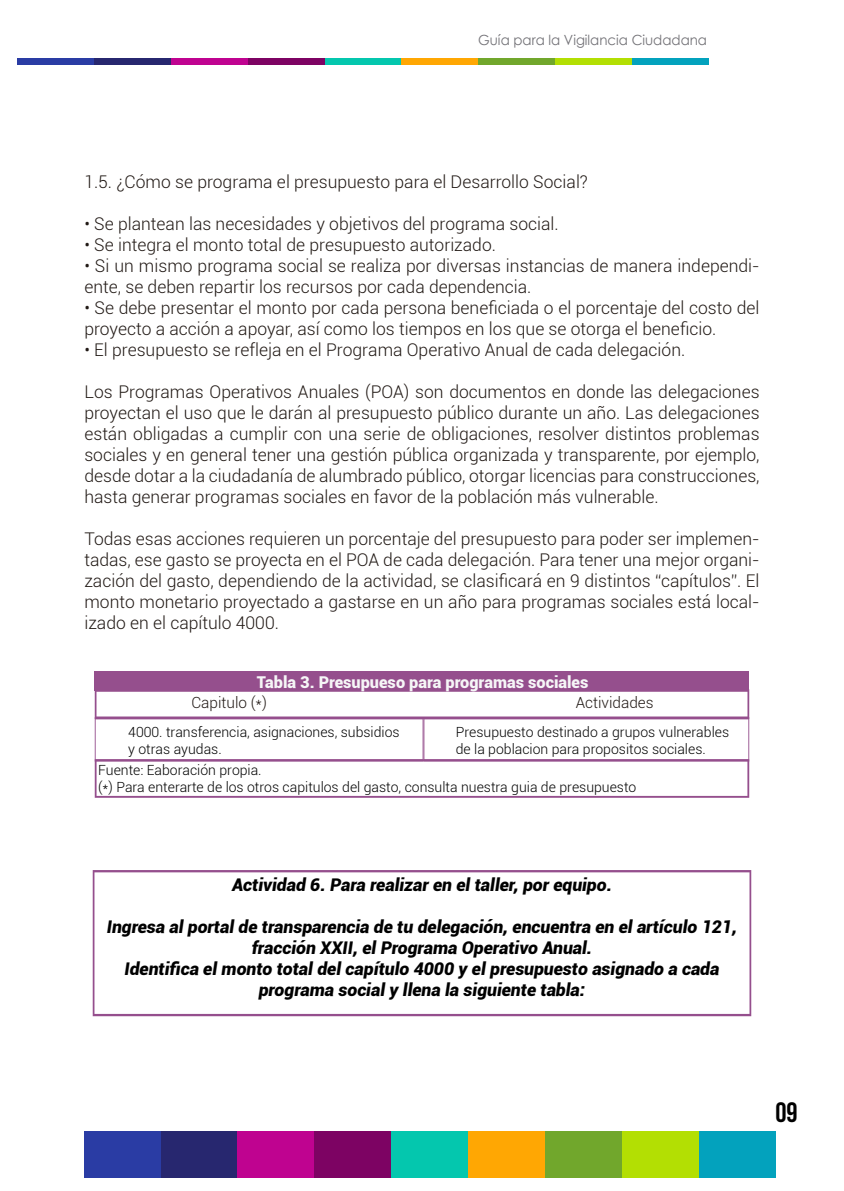
<style>
.page{position:relative;width:844px;height:1191px;background:#fff}
.page>*{position:absolute;margin:0;border:0;box-sizing:border-box;transform-origin:0 0}
.t1{font:28px "Bebas Neue";color:#000}
.t2{font:300 17.5px/21px "Roboto";color:#211915}
.t3{font:italic 900 17.5px/21px "Roboto";color:#000;text-align:center}
.t4{font:900 16.28px "Roboto";color:#f6f6f7}
.t5{font:300 15.4px "Roboto";color:#211915}
.t6{font:300 14px/16.8px "Roboto";color:#000}
.t7{font:14px "Century Gothic";color:#727176;scale:.95 1}
</style>
<div class="page">
<div style="left:84px;top:1131px;width:77px;height:46px;background:#2a3ca4"></div>
<div style="left:161px;top:1131px;width:76px;height:46px;background:#27276f"></div>
<div style="left:237px;top:1131px;width:77px;height:46px;background:#bf0390"></div>
<div style="left:314px;top:1131px;width:77px;height:46px;background:#7d0363"></div>
<div style="left:391px;top:1131px;width:77px;height:46px;background:#04c7ae"></div>
<div style="left:698px;top:1131px;width:77px;height:46px;background:#03a2bd"></div>
<div style="left:621px;top:1131px;width:77px;height:46px;background:#b3df03"></div>
<div style="left:544px;top:1131px;width:77px;height:46px;background:#71a72c"></div>
<div style="left:468px;top:1131px;width:76px;height:46px;background:#ffa703"></div>
<div style="left:17px;top:58px;width:77px;height:7px;background:#2a3ca4"></div>
<div style="left:94px;top:58px;width:77px;height:7px;background:#27276f"></div>
<div style="left:171px;top:58px;width:77px;height:7px;background:#bf0390"></div>
<div style="left:248px;top:58px;width:76px;height:7px;background:#7d0363"></div>
<div style="left:324px;top:58px;width:77px;height:7px;background:#04c7ae"></div>
<div style="left:631px;top:58px;width:77px;height:7px;background:#03a2bd"></div>
<div style="left:555px;top:58px;width:76px;height:7px;background:#b3df03"></div>
<div style="left:478px;top:58px;width:77px;height:7px;background:#71a72c"></div>
<div style="left:401px;top:58px;width:77px;height:7px;background:#ffa703"></div>
<svg style="left:93px;top:870px;width:658px;height:146px"></svg>
<div style="left:95px;top:672px;width:654px;height:19px;background:#954f8d"></div>
<svg style="left:95px;top:691px;width:654px;height:106px"></svg>
<p class="t7" style="left:478px;top:31px;width:242px">Guía para la Vigilancia Ciudadana</p>
<p class="t2" style="left:84px;top:171px;width:505px">1.5. ¿Cómo se programa el presupuesto para el Desarrollo Social?</p>
<p class="t2" style="left:84px;top:213px;width:475px">• Se plantean las necesidades y objetivos del programa social.</p>
<p class="t2" style="left:84px;top:234px;width:413px">• Se integra el monto total de presupuesto autorizado.</p>
<p class="t2" style="left:84px;top:255px;width:676px">• Si un mismo programa social se realiza por diversas instancias de manera independi&shy;ente, se deben repartir los recursos por cada dependencia.</p>
<p class="t2" style="left:84px;top:297px;width:676px">• Se debe presentar el monto por cada persona beneficiada o el porcentaje del costo del proyecto a acción a apoyar, así como los tiempos en los que se otorga el beneficio.</p>
<p class="t2" style="left:84px;top:339px;width:602px">• El presupuesto se refleja en el Programa Operativo Anual de cada delegación.</p>
<p class="t2" style="left:84px;top:381px;width:676px;text-align:justify">Los Programas Operativos Anuales (POA) son documentos en donde las delegaciones proyectan el uso que le darán al presupuesto público durante un año. Las delegaciones están obligadas a cumplir con una serie de obligaciones, resolver distintos problemas sociales y en general tener una gestión pública organizada y transparente, por ejemplo, desde dotar a la ciudadanía de alumbrado público, otorgar licencias para construcciones, hasta generar programas sociales en favor de la población más vulnerable.</p>
<p class="t2" style="left:84px;top:528px;width:676px;text-align:justify">Todas esas acciones requieren un porcentaje del presupuesto para poder ser implemen&shy;tadas, ese gasto se proyecta en el POA de cada delegación. Para tener una mejor organi&shy;zación del gasto, dependiendo de la actividad, se clasificará en 9 distintos “capítulos”. El monto monetario proyectado a gastarse en un año para programas sociales está local&shy;izado en el capítulo 4000.</p>
<p class="t4" style="left:257px;top:670px;width:333px">Tabla 3. Presupueso para programas sociales</p>
<p class="t6" style="left:128px;top:723px;width:273px">4000. transferencia, asignaciones, subsidios y otras ayudas.</p>
<p class="t6" style="left:455px;top:723px;width:275px">Presupuesto destinado a grupos vulnerables de la poblacion para propositos sociales.</p>
<p class="t5" style="left:191px;top:692px;width:77px">Capitulo (*)</p>
<p class="t5" style="left:575px;top:692px;width:79px">Actividades</p>
<p class="t6" style="left:98px;top:761px;width:539px">Fuente: Eaboración propia.<br>(*) Para enterarte de los otros capitulos del gasto, consulta nuestra guia de presupuesto</p>
<p class="t3" style="left:232px;top:873px;width:381px">Actividad 6. Para realizar en el taller, por equipo.</p>
<p class="t3" style="left:107px;top:915px;width:631px">Ingresa al portal de transparencia de tu delegación, encuentra en el artículo 121, fracción XXII, el Programa Operativo Anual.<br>Identifica el monto total del capítulo 4000 y el presupuesto asignado a cada programa social y llena la siguiente tabla:</p>
<h1 class="t1" style="left:775px;top:1097px;width:24px">09</h1>
</div>
